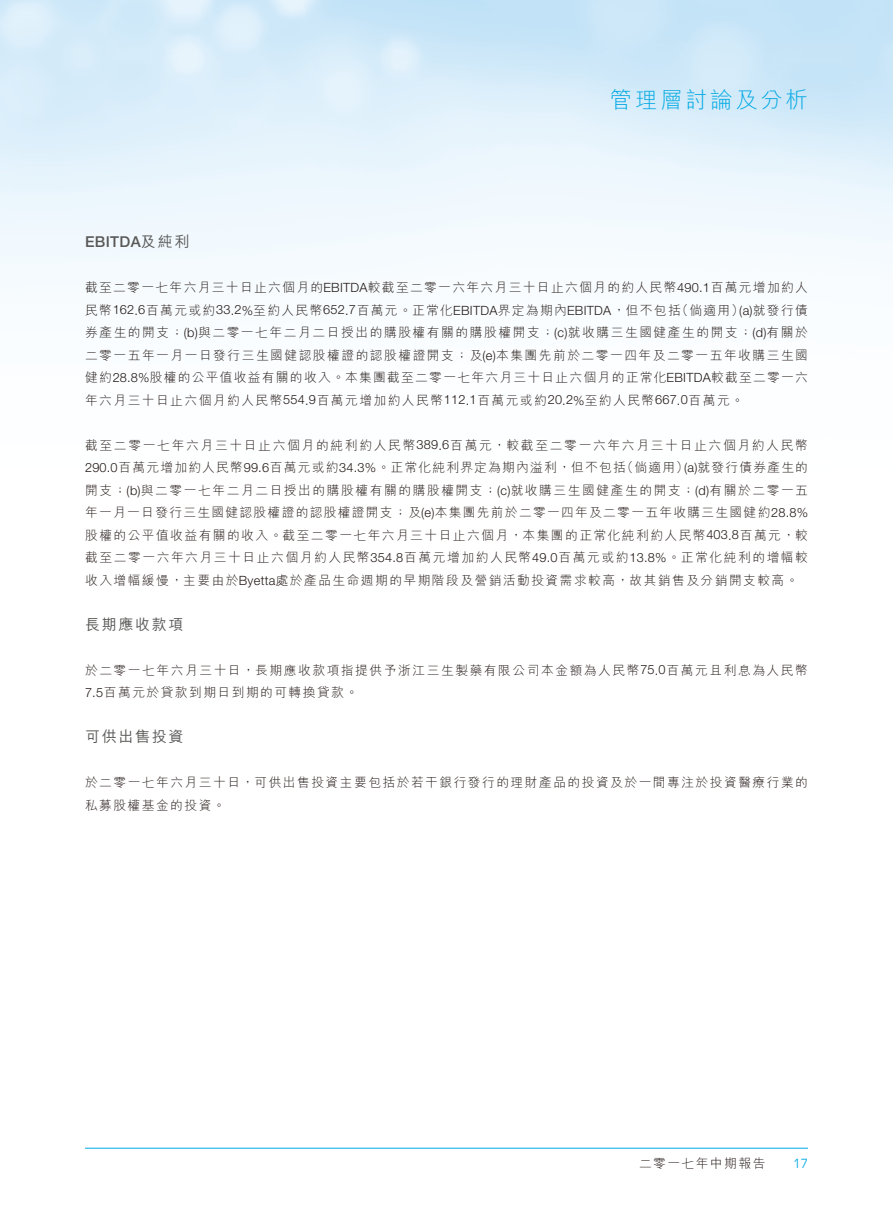
<style>
.page{position:relative;width:893px;height:1212px;background:#fff}
.page>*{position:absolute;margin:0;border:0;box-sizing:border-box;transform-origin:0 0}
.t1{font:300 22.5px "M Hei HK";letter-spacing:.115em;color:#00a8e3}
.t2{font:500 15px "M Hei HK";letter-spacing:.115em;color:#595857}
.t3{font:500 15px "Helvetica Neue";letter-spacing:.025em;color:#595857}
.t4{font:300 12.75px/22.5px "M Hei HK";letter-spacing:.115em;color:#231916;text-align:justify}
.t5{font:condensed 12.75px "Eurostile";color:#00a8e3}
.s1{font-family:"M Hei HK"}
.s2{font-family:"Helvetica Neue"}
</style>
<div class="page">
<hr style="left:85px;top:1148px;width:723px;height:1px;background:#00a8e3">
<h1 class="t1" style="left:610px;top:84px;width:199px">管理層討論及分析</h1>
<p class="t3" style="left:85px;top:233px;width:106px">EBITDA<span class="s1">及純利</span></p>
<p class="t4" style="left:85px;top:276px;width:724px">截至二零一七年六月三十日止六個月的<span class="s2">EBITDA</span>較截至二零一六年六月三十日止六個月的約人民幣<span class="s2">490.1</span>百萬元增加約人民幣<span class="s2">162.6</span>百萬元或約<span class="s2">33.2%</span>至約人民幣<span class="s2">652.7</span>百萬元。正常化<span class="s2">EBITDA</span>界定為期內<span class="s2">EBITDA</span>，但不包括（倘適用）<span class="s2">(a)</span>就發行債券產生的開支；<span class="s2">(b)</span>與二零一七年二月二日授出的購股權有關的購股權開支；<span class="s2">(c)</span>就收購三生國健產生的開支；<span class="s2">(d)</span>有關於二零一五年一月一日發行三生國健認股權證的認股權證開支；及<span class="s2">(e)</span>本集團先前於二零一四年及二零一五年收購三生國健約<span class="s2">28.8%</span>股權的公平值收益有關的收入。本集團截至二零一七年六月三十日止六個月的正常化<span class="s2">EBITDA</span>較截至二零一六年六月三十日止六個月約人民幣<span class="s2">554.9</span>百萬元增加約人民幣<span class="s2">112.1</span>百萬元或約<span class="s2">20.2%</span>至約人民幣<span class="s2">667.0</span>百萬元。</p>
<p class="t4" style="left:85px;top:433px;width:724px">截至二零一七年六月三十日止六個月的純利約人民幣<span class="s2">389.6</span>百萬元，較截至二零一六年六月三十日止六個月約人民幣<span class="s2">290.0</span>百萬元增加約人民幣<span class="s2">99.6</span>百萬元或約<span class="s2">34.3%</span>。正常化純利界定為期內溢利，但不包括（倘適用）<span class="s2">(a)</span>就發行債券產生的開支；<span class="s2">(b)</span>與二零一七年二月二日授出的購股權有關的購股權開支；<span class="s2">(c)</span>就收購三生國健產生的開支；<span class="s2">(d)</span>有關於二零一五年一月一日發行三生國健認股權證的認股權證開支；及<span class="s2">(e)</span>本集團先前於二零一四年及二零一五年收購三生國健約<span class="s2">28.8%</span>股權的公平值收益有關的收入。截至二零一七年六月三十日止六個月，本集團的正常化純利約人民幣<span class="s2">403.8</span>百萬元，較截至二零一六年六月三十日止六個月約人民幣<span class="s2">354.8</span>百萬元增加約人民幣<span class="s2">49.0</span>百萬元或約<span class="s2">13.8%</span>。正常化純利的增幅較收入增幅緩慢，主要由於<span class="s2">Byetta</span>處於產品生命週期的早期階段及營銷活動投資需求較高，故其銷售及分銷開支較高。</p>
<p class="t2" style="left:85px;top:613px;width:100px">長期應收款項</p>
<p class="t4" style="left:85px;top:658px;width:724px">於二零一七年六月三十日，長期應收款項指提供予浙江三生製藥有限公司本金額為人民幣<span class="s2">75.0</span>百萬元且利息為人民幣<br><span class="s2">7.5</span>百萬元於貸款到期日到期的可轉換貸款。</p>
<p class="t2" style="left:85px;top:726px;width:100px">可供出售投資</p>
<p class="t4" style="left:85px;top:771px;width:724px">於二零一七年六月三十日，可供出售投資主要包括於若干銀行發行的理財產品的投資及於一間專注於投資醫療行業的私募股權基金的投資。</p>
<p class="t4" style="left:639px;top:1152px;width:128px">二零一七年中期報告</p>
<p class="t5" style="left:794px;top:1155px;width:16px">17</p>
</div>
